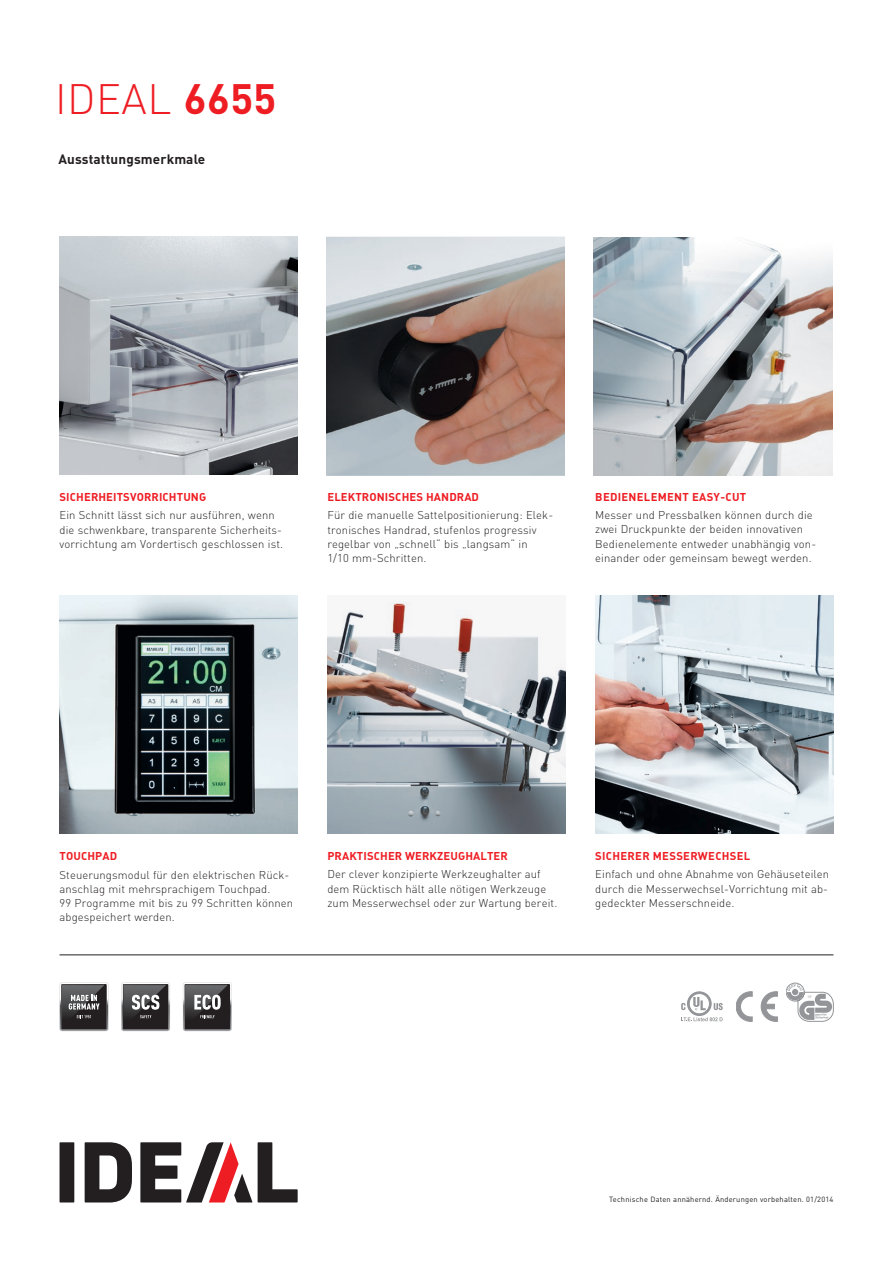
<style>
.page{position:relative;width:893px;height:1263px;background:#fff}
.page>*{position:absolute;margin:0;border:0;box-sizing:border-box;transform-origin:0 0}
.t1{font:300 42px "DIN";letter-spacing:.01em;color:#ee1d23}
.t2{font:700 13.5px "DIN";letter-spacing:.01em;color:#231f20}
.t3{font:300 11.25px/14.2px "DIN";letter-spacing:.01em;color:#231f20}
.t4{font:700 11.25px "DIN";letter-spacing:.01em;color:#ee1d23}
.t5{font:7.5px "DIN";letter-spacing:.025em;color:#231f20}
.s1{font-weight:700}
</style>
<div class="page">
<img style="left:326px;top:237px;width:238px;height:239px">
<img style="left:594px;top:237px;width:238px;height:239px">
<img style="left:327px;top:601px;width:239px;height:232px">
<hr style="left:60px;top:954px;width:773px;height:1px;background:#231f20">
<img style="left:595px;top:595px;width:238px;height:238px">
<img style="left:60px;top:595px;width:238px;height:238px">
<img style="left:60px;top:236px;width:238px;height:238px">
<svg style="left:786px;top:983px;width:47px;height:38px"></svg>
<svg style="left:736px;top:992px;width:16px;height:29px"></svg>
<svg style="left:761px;top:992px;width:16px;height:29px"></svg>
<div style="left:687px;top:991px;width:25px;height:25px;border:1px solid #939598;border-radius:50%"></div>
<svg style="left:681px;top:992px;width:42px;height:29px"></svg>
<div style="left:60px;top:1142px;width:14px;height:60px;background:#231f20"></div>
<svg style="left:258px;top:1142px;width:40px;height:60px"></svg>
<svg style="left:85px;top:1142px;width:47px;height:60px"></svg>
<svg style="left:140px;top:1142px;width:112px;height:60px"></svg>
<svg style="left:60px;top:982px;width:48px;height:49px;background:#5a595a"></svg>
<svg style="left:121px;top:982px;width:49px;height:49px;background:#5f5d5e"></svg>
<svg style="left:183px;top:982px;width:49px;height:49px;background:#605e5f"></svg>
<h1 class="t1" style="left:55px;top:73px;width:223px">IDEAL <span class="s1">6655</span></h1>
<p class="t2" style="left:58px;top:151px;width:148px">AUSSTATTUNGSMERKMALE</p>
<p class="t4" style="left:60px;top:489px;width:25px">SICHERHEITS</p>
<p class="t4" style="left:130px;top:489px;width:76px">VORRICHTUNG</p>
<p class="t3" style="left:60px;top:508px;width:225px">Ein Schnitt lässt sich nur ausführen, wenn die schwenkbare, transparente Sicherheits&shy;vorrichtung am Vordertisch geschlossen ist.</p>
<p class="t4" style="left:327px;top:489px;width:82px">ELEKTRONISCHES</p>
<p class="t4" style="left:426px;top:489px;width:32px">HANDRAD</p>
<p class="t3" style="left:327px;top:508px;width:227px">Für die manuelle Sattelpositionierung: Elek&shy;tronisches Handrad, stufenlos progressiv regelbar von „schnell“ bis „langsam“ in<br>1/10 mm-Schritten.</p>
<p class="t4" style="left:595px;top:489px;width:15px">BEDIE</p>
<p class="t4" style="left:629px;top:489px;width:17px">NELEME</p>
<p class="t4" style="left:674px;top:489px;width:73px">NT EASY-CU T</p>
<p class="t3" style="left:595px;top:508px;width:222px">Messer und Pressbalken können durch die zwei Druckpunkte der beiden innovativen Bedienelemente entweder unabhängig von&shy;einander oder gemeinsam bewegt werden.</p>
<p class="t4" style="left:60px;top:848px;width:37px">TOUCHPAD</p>
<p class="t3" style="left:60px;top:867px;width:235px">Steuerungsmodul für den elektrischen Rück&shy;anschlag mit mehrsprachigem Touchpad.<br>99 Programme mit bis zu 99 Schritten können abgespeichert werden.</p>
<p class="t4" style="left:327px;top:848px;width:61px">PRAKTISCHER</p>
<p class="t4" style="left:405px;top:848px;width:61px">WERKZEUGHALTER</p>
<p class="t3" style="left:327px;top:867px;width:231px">Der clever konzipierte Werkzeughalter auf dem Rücktisch hält alle nötigen Werkzeuge zum Messerwechsel oder zur Wartung bereit.</p>
<p class="t4" style="left:595px;top:848px;width:26px">SICHERER</p>
<p class="t4" style="left:653px;top:848px;width:18px">MESSERWE</p>
<p class="t4" style="left:715px;top:848px;width:15px">CHSEL</p>
<p class="t3" style="left:595px;top:867px;width:235px;text-align:justify">Einfach und ohne Abnahme von Gehäuseteilen durch die Messerwechsel-Vorrichtung mit ab&shy;gedeckter Messerschneide.</p>
<p class="t5" style="left:609px;top:1195px;width:226px">Technische Daten annähernd. Änderungen vorbehalten. 01/2014</p>
</div>
